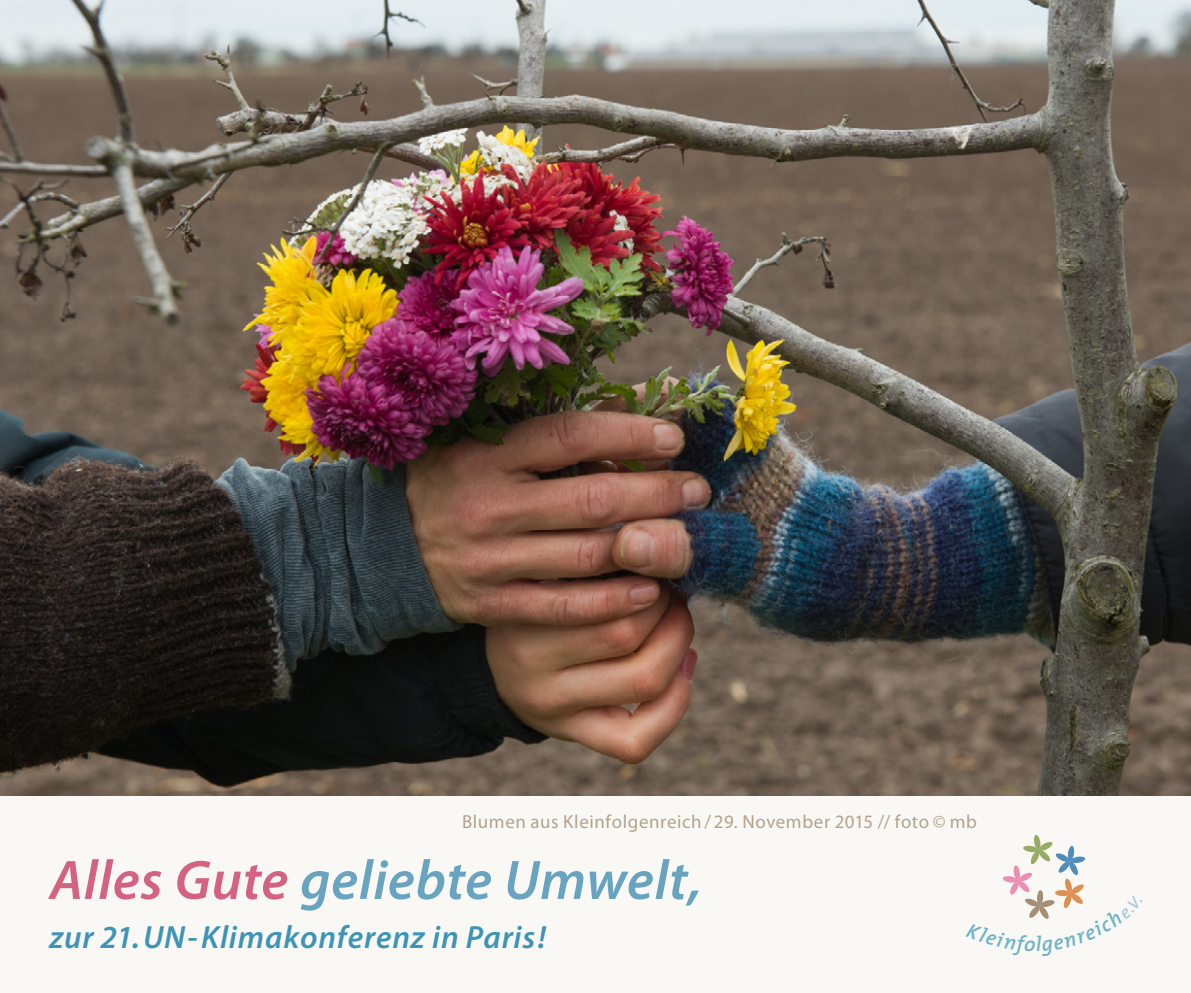
<style>
.page{position:relative;width:1191px;height:993px;background:#fff}
.page>*{position:absolute;margin:0;border:0;box-sizing:border-box;transform-origin:0 0}
.t1{font:italic 600 56px "Myriad Pro";letter-spacing:.01em;color:#68a4c0}
.t2{font:italic 600 32.2px "Myriad Pro";letter-spacing:.025em;color:#3e94b5}
.t3{font:18.9px "Myriad Pro";letter-spacing:.03em;color:#b4a28c}
.s1{color:#d46382}
</style>
<div class="page">
<div style="left:0;top:0;width:1191px;height:992px;background:#f9f8f5"></div>
<img style="left:0;top:0;width:1191px;height:795px">
<svg style="left:1002px;top:834px;width:84px;height:85px"></svg>
<p class="t3" style="left:462px;top:810px;width:516px">Blumen aus Kleinfolgenreich / 29. November 2015 // foto © mb</p>
<p class="t1" style="left:50px;top:844px;width:653px"><span class="s1">Alles Gute</span> geliebte Umwelt,</p>
<p class="t2" style="left:50px;top:916px;width:498px">zur 21.UN-Klimakonferenz in Paris!</p>
</div>
